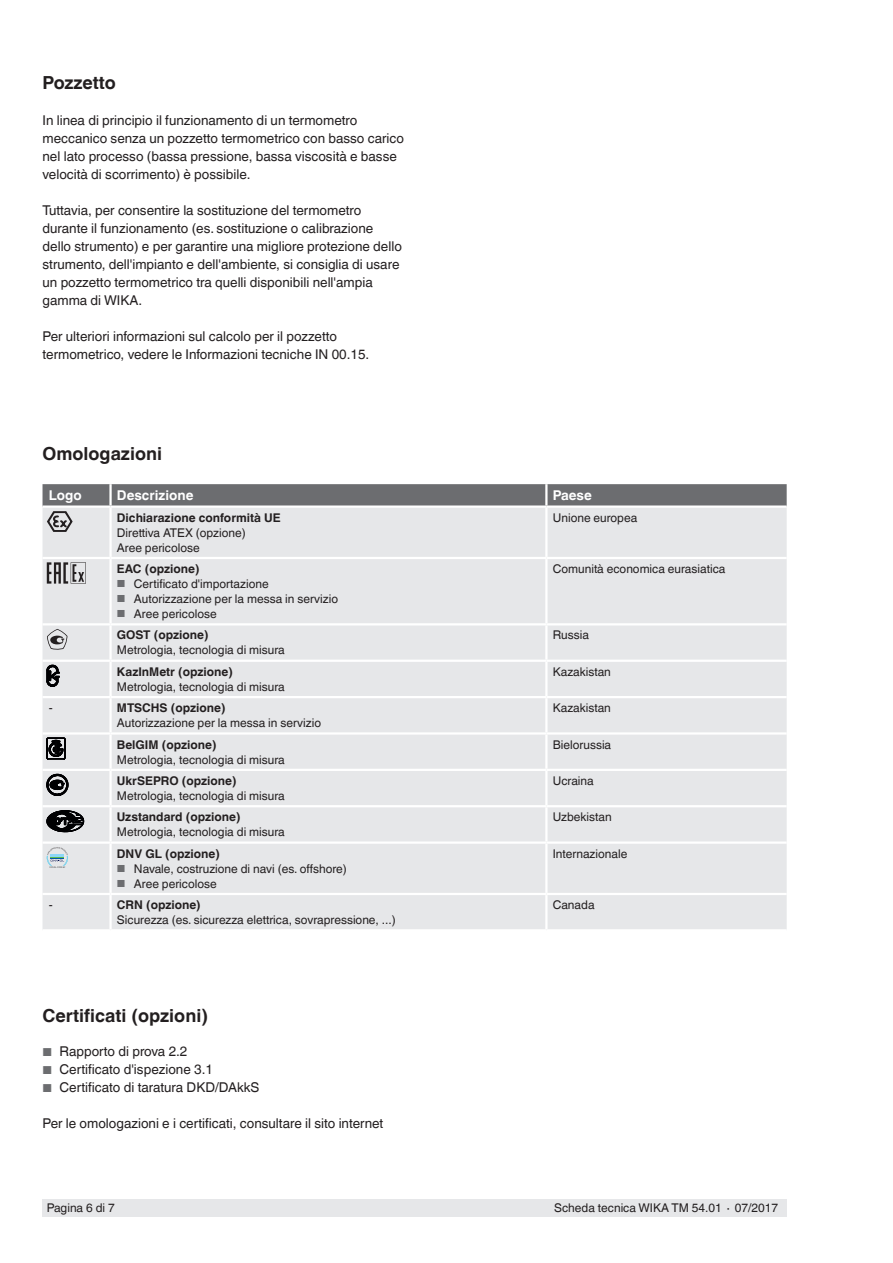
<style>
.page{position:relative;width:893px;height:1263px;background:#fff}
.page>*{position:absolute;margin:0;border:0;box-sizing:border-box;transform-origin:0 0}
.t1{font:700 18px "Helvetica World";color:#231f20}
.t2{font:13.5px/18px "Helvetica World";color:#231f20}
.t3{font:700 13.5px "Helvetica World";color:#fff}
.t4{font:12px/15px "Helvetica World";color:#231f20}
.t5{font:700 12px "Helvetica World";color:#231f20}
.s1{font-size:10.2px;color:#6c6d70}
.s2{font-size:11.55px;color:#6c6d70}
</style>
<div class="page">
<div style="left:43px;top:1199px;width:744px;height:17px;background:#e6e7e9"></div>
<div style="left:43px;top:532px;width:744px;height:397px;background:#e6e7e9"></div>
<hr style="left:111px;top:557px;width:435px;height:2px;background:#fff">
<hr style="left:111px;top:623px;width:435px;height:2px;background:#fff">
<hr style="left:111px;top:660px;width:435px;height:2px;background:#fff">
<hr style="left:111px;top:841px;width:435px;height:3px;background:#fff">
<hr style="left:111px;top:893px;width:435px;height:2px;background:#fff">
<hr style="left:109px;top:662px;width:3px;height:34px;background:#fff">
<hr style="left:545px;top:662px;width:3px;height:34px;background:#fff">
<hr style="left:109px;top:735px;width:3px;height:34px;background:#fff">
<hr style="left:545px;top:735px;width:3px;height:34px;background:#fff">
<hr style="left:111px;top:769px;width:435px;height:2px;background:#fff">
<hr style="left:109px;top:771px;width:3px;height:34px;background:#fff">
<hr style="left:546px;top:769px;width:241px;height:2px;background:#fff">
<hr style="left:545px;top:771px;width:3px;height:34px;background:#fff">
<hr style="left:43px;top:769px;width:68px;height:2px;background:#fff">
<hr style="left:43px;top:732px;width:68px;height:3px;background:#fff">
<hr style="left:111px;top:732px;width:435px;height:3px;background:#fff">
<hr style="left:546px;top:732px;width:241px;height:3px;background:#fff">
<hr style="left:43px;top:805px;width:68px;height:2px;background:#fff">
<hr style="left:111px;top:805px;width:435px;height:2px;background:#fff">
<hr style="left:546px;top:805px;width:241px;height:2px;background:#fff">
<hr style="left:43px;top:696px;width:68px;height:2px;background:#fff">
<hr style="left:111px;top:696px;width:435px;height:2px;background:#fff">
<hr style="left:109px;top:698px;width:3px;height:34px;background:#fff">
<hr style="left:546px;top:696px;width:241px;height:2px;background:#fff">
<hr style="left:545px;top:698px;width:3px;height:34px;background:#fff">
<hr style="left:109px;top:807px;width:3px;height:34px;background:#fff">
<hr style="left:545px;top:807px;width:3px;height:34px;background:#fff">
<hr style="left:43px;top:557px;width:68px;height:2px;background:#fff">
<hr style="left:43px;top:660px;width:68px;height:2px;background:#fff">
<hr style="left:43px;top:841px;width:68px;height:3px;background:#fff">
<hr style="left:546px;top:557px;width:241px;height:2px;background:#fff">
<hr style="left:546px;top:660px;width:241px;height:2px;background:#fff">
<hr style="left:546px;top:841px;width:241px;height:3px;background:#fff">
<hr style="left:546px;top:623px;width:241px;height:2px;background:#fff">
<hr style="left:546px;top:893px;width:241px;height:2px;background:#fff">
<hr style="left:43px;top:623px;width:68px;height:2px;background:#fff">
<hr style="left:43px;top:893px;width:68px;height:2px;background:#fff">
<hr style="left:545px;top:508px;width:3px;height:49px;background:#fff">
<hr style="left:109px;top:508px;width:3px;height:49px;background:#fff">
<hr style="left:545px;top:559px;width:3px;height:64px;background:#fff">
<hr style="left:545px;top:625px;width:3px;height:35px;background:#fff">
<hr style="left:545px;top:844px;width:3px;height:49px;background:#fff">
<hr style="left:545px;top:895px;width:3px;height:34px;background:#fff">
<hr style="left:109px;top:559px;width:3px;height:64px;background:#fff">
<hr style="left:109px;top:625px;width:3px;height:35px;background:#fff">
<hr style="left:109px;top:844px;width:3px;height:49px;background:#fff">
<hr style="left:109px;top:895px;width:3px;height:34px;background:#fff">
<svg style="left:43px;top:484px;width:744px;height:48px;background:#b0b1b3"></svg>
<svg style="left:47px;top:562px;width:39px;height:22px"></svg>
<svg style="left:47px;top:629px;width:20px;height:21px"></svg>
<svg style="left:47px;top:665px;width:12px;height:21px"></svg>
<svg style="left:47px;top:738px;width:18px;height:21px"></svg>
<svg style="left:47px;top:774px;width:21px;height:21px"></svg>
<svg style="left:47px;top:811px;width:37px;height:21px"></svg>
<svg style="left:47px;top:847px;width:21px;height:21px"></svg>
<h1 class="t1" style="left:43px;top:73px;width:75px">Pozzetto</h1>
<p class="t2" style="left:43px;top:112px;width:363px">In linea di principio il funzionamento di un termometro meccanico senza un pozzetto termometrico con basso carico nel lato processo (bassa pressione, bassa viscosità e basse velocità di scorrimento) è possibile.</p>
<p class="t2" style="left:43px;top:202px;width:361px">Tuttavia, per consentire la sostituzione del termometro durante il funzionamento (es. sostituzione o calibrazione dello strumento) e per garantire una migliore protezione dello strumento, dell'impianto e dell'ambiente, si consiglia di usare un pozzetto termometrico tra quelli disponibili nell'ampia gamma di WIKA.</p>
<p class="t2" style="left:43px;top:328px;width:328px">Per ulteriori informazioni sul calcolo per il pozzetto termometrico, vedere le Informazioni tecniche IN 00.15.</p>
<h1 class="t1" style="left:43px;top:443px;width:121px">Omologazioni</h1>
<p class="t3" style="left:49px;top:488px;width:34px">Logo</p>
<p class="t3" style="left:117px;top:488px;width:78px">Descrizione</p>
<p class="t3" style="left:553px;top:488px;width:41px">Paese</p>
<p class="t5" style="left:117px;top:510px;width:165px">Dichiarazione conformità UE</p>
<p class="t4" style="left:117px;top:525px;width:130px">Direttiva ATEX (opzione)<br>Aree pericolose</p>
<p class="t4" style="left:553px;top:510px;width:86px">Unione europea</p>
<p class="t5" style="left:117px;top:562px;width:84px">EAC (opzione)</p>
<p class="t4" style="left:117px;top:576px;width:153px"><span class="s1">■</span> Certificato d'importazione</p>
<p class="t4" style="left:117px;top:591px;width:223px"><span class="s1">■</span> Autorizzazione per la messa in servizio</p>
<p class="t4" style="left:117px;top:606px;width:101px"><span class="s1">■</span> Aree pericolose</p>
<p class="t4" style="left:553px;top:561px;width:174px">Comunità economica eurasiatica</p>
<p class="t5" style="left:117px;top:628px;width:93px">GOST (opzione)</p>
<p class="t4" style="left:117px;top:643px;width:169px">Metrologia, tecnologia di misura</p>
<p class="t4" style="left:553px;top:628px;width:38px">Russia</p>
<p class="t5" style="left:117px;top:664px;width:117px">KazInMetr (opzione)</p>
<p class="t4" style="left:117px;top:679px;width:169px">Metrologia, tecnologia di misura</p>
<p class="t4" style="left:553px;top:664px;width:60px">Kazakistan</p>
<p class="t4" style="left:49px;top:700px;width:5px">-</p>
<p class="t5" style="left:117px;top:701px;width:110px">MTSCHS (opzione)</p>
<p class="t4" style="left:117px;top:715px;width:206px">Autorizzazione per la messa in servizio</p>
<p class="t4" style="left:553px;top:700px;width:60px">Kazakistan</p>
<p class="t5" style="left:117px;top:737px;width:101px">BelGIM (opzione)</p>
<p class="t4" style="left:117px;top:752px;width:169px">Metrologia, tecnologia di misura</p>
<p class="t4" style="left:553px;top:737px;width:60px">Bielorussia</p>
<p class="t5" style="left:117px;top:774px;width:121px">UkrSEPRO (opzione)</p>
<p class="t4" style="left:117px;top:788px;width:169px">Metrologia, tecnologia di misura</p>
<p class="t4" style="left:553px;top:773px;width:42px">Ucraina</p>
<p class="t5" style="left:117px;top:810px;width:125px">Uzstandard (opzione)</p>
<p class="t4" style="left:117px;top:825px;width:169px">Metrologia, tecnologia di misura</p>
<p class="t4" style="left:553px;top:810px;width:60px">Uzbekistan</p>
<p class="t5" style="left:117px;top:846px;width:104px">DNV GL (opzione)</p>
<p class="t4" style="left:117px;top:861px;width:231px"><span class="s1">■</span> Navale, costruzione di navi (es. offshore)</p>
<p class="t4" style="left:117px;top:876px;width:101px"><span class="s1">■</span> Aree pericolose</p>
<p class="t4" style="left:553px;top:846px;width:76px">Internazionale</p>
<p class="t4" style="left:49px;top:897px;width:5px">-</p>
<p class="t5" style="left:117px;top:898px;width:85px">CRN (opzione)</p>
<p class="t4" style="left:117px;top:912px;width:280px">Sicurezza (es. sicurezza elettrica, sovrapressione, ...)</p>
<p class="t4" style="left:553px;top:897px;width:43px">Canada</p>
<h1 class="t1" style="left:43px;top:1005px;width:167px">Certificati (opzioni)</h1>
<p class="t2" style="left:43px;top:1043px;width:146px"><span class="s2">■</span> Rapporto di prova 2.2</p>
<p class="t2" style="left:43px;top:1061px;width:172px"><span class="s2">■</span> Certificato d'ispezione 3.1</p>
<p class="t2" style="left:43px;top:1079px;width:219px"><span class="s2">■</span> Certificato di taratura DKD/DAkkS</p>
<p class="t2" style="left:43px;top:1115px;width:342px">Per le omologazioni e i certificati, consultare il sito internet</p>
<p class="t4" style="left:47px;top:1200px;width:70px">Pagina 6 di 7</p>
<p class="t4" style="left:554px;top:1200px;width:225px">Scheda tecnica WIKA TM 54.01 ∙ 07/2017</p>
</div>
